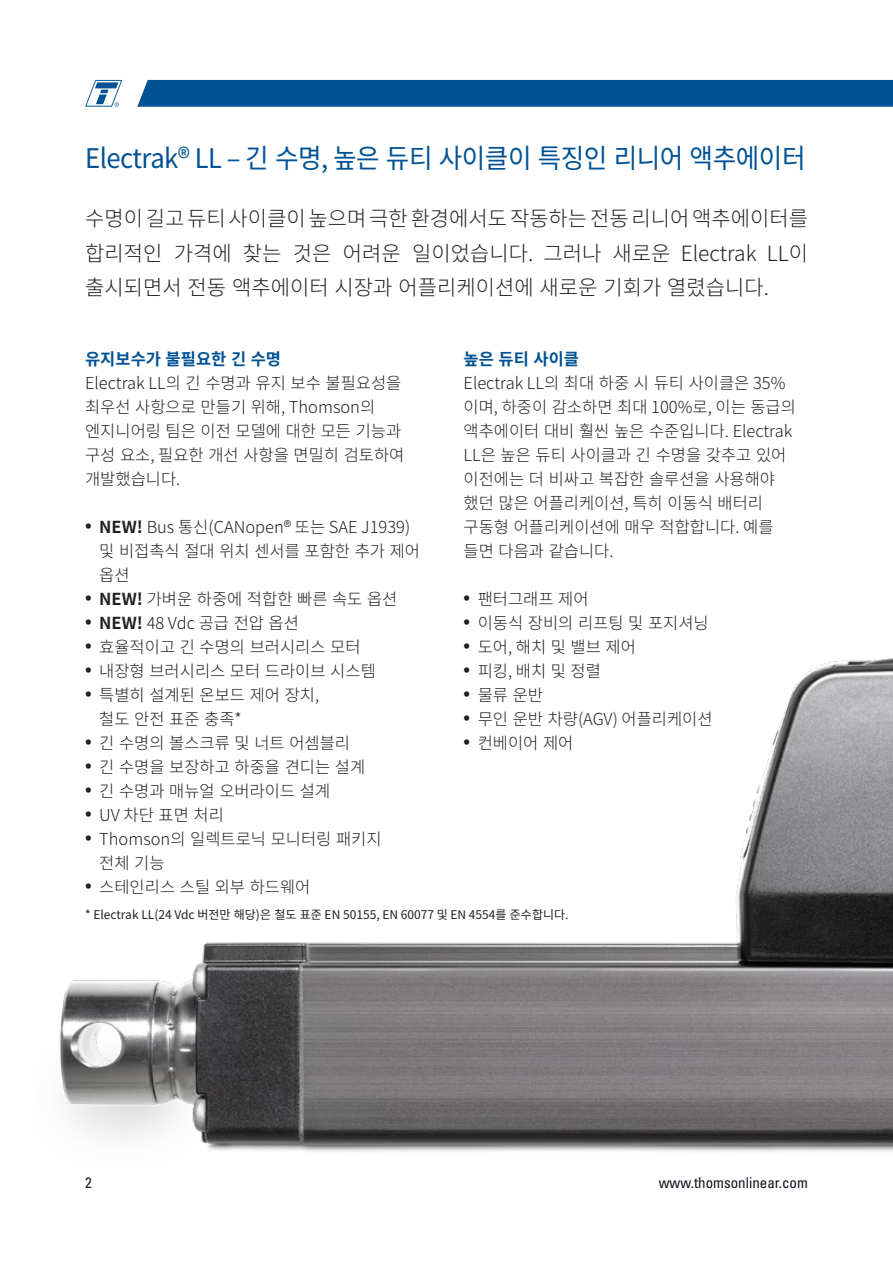
<style>
.page{position:relative;width:893px;height:1263px;background:#fff}
.page>*{position:absolute;margin:0;border:0;box-sizing:border-box;transform-origin:0 0}
.소제목{font:27px "Noto Sans CJ Kkr";letter-spacing:-.02em;color:#005294;scale:.95 1}
.내용{font:300 21px/34.5px "Noto Sans CJ Kkr";color:#231f20;text-align:justify}
.작은글씨{font:300 16.5px/24px "Noto Sans CJ Kkr";color:#231f20}
.작은글씨-2{font:700 16.5px "Noto Sans CJ Kkr";color:#005294}
.t1{font:condensed 15px "Univers LT Std";color:#0c131a}
.t2{font:condensed 15px "Univers LT Std";color:#231f20}
.본문_주석{font:12px "Noto Sans CJ Kkr";color:#231f20}
.s1{font-weight:900}
.s2{font-weight:700}
.s3{font-weight:700;color:#005294}
</style>
<div class="page">
<div style="left:137px;top:80px;width:756px;height:27px;background:#005294"></div>
<svg style="left:85px;top:80px;width:37px;height:27px"></svg>
<img style="left:59px;top:658px;width:834px;height:494px">
<p class="소제목" style="left:85px;top:143px;width:760px">Electrak® LL – 긴 수명, 높은 듀티 사이클이 특징인 리니어 액추에이터</p>
<p class="내용" style="left:85px;top:202px;width:724px">수명이 길고 듀티 사이클이 높으며 극한 환경에서도 작동하는 전동 리니어 액추에이터를 합리적인 가격에 찾는 것은 어려운 일이었습니다. 그러나 새로운 Electrak LL이 출시되면서 전동 액추에이터 시장과 어플리케이션에 새로운 기회가 열렸습니다.</p>
<p class="작은글씨-2" style="left:85px;top:349px;width:198px">유지보수가 불필요한 긴 수명</p>
<p class="작은글씨" style="left:85px;top:371px;width:321px">Electrak LL의 긴 수명과 유지 보수 불필요성을 최우선 사항으로 만들기 위해, Thomson의 엔지니어링 팀은 이전 모델에 대한 모든 기능과 구성 요소, 필요한 개선 사항을 면밀히 검토하여 개발했습니다.</p>
<p class="작은글씨" style="left:99px;top:515px;width:322px;text-indent:-14px"><span class="s1">•</span> <span class="s2">NEW!</span> Bus 통신(CANopen® 또는 SAE J1939) 및 비접촉식 절대 위치 센서를 포함한 추가 제어 옵션</p>
<p class="작은글씨" style="left:85px;top:587px;width:314px"><span class="s1">•</span> <span class="s2">NEW!</span> 가벼운 하중에 적합한 빠른 속도 옵션</p>
<p class="작은글씨" style="left:85px;top:611px;width:215px"><span class="s1">•</span> <span class="s2">NEW!</span> 48 Vdc 공급 전압 옵션</p>
<p class="작은글씨" style="left:85px;top:635px;width:277px"><span class="s1">•</span> 효율적이고 긴 수명의 브러시리스 모터</p>
<p class="작은글씨" style="left:85px;top:659px;width:292px"><span class="s1">•</span> 내장형 브러시리스 모터 드라이브 시스템</p>
<p class="작은글씨" style="left:99px;top:683px;width:221px;text-indent:-14px"><span class="s1">•</span> 특별히 설계된 온보드 제어 장치, 철도 안전 표준 충족*</p>
<p class="작은글씨" style="left:85px;top:731px;width:266px"><span class="s1">•</span> 긴 수명의 볼스크류 및 너트 어셈블리</p>
<p class="작은글씨" style="left:85px;top:755px;width:282px"><span class="s1">•</span> 긴 수명을 보장하고 하중을 견디는 설계</p>
<p class="작은글씨" style="left:85px;top:779px;width:247px"><span class="s1">•</span> 긴 수명과 매뉴얼 오버라이드 설계</p>
<p class="작은글씨" style="left:85px;top:803px;width:140px"><span class="s1">•</span> UV 차단 표면 처리</p>
<p class="작은글씨" style="left:99px;top:827px;width:284px;text-indent:-14px"><span class="s1">•</span> Thomson의 일렉트로닉 모니터링 패키지 전체 기능</p>
<p class="작은글씨" style="left:85px;top:875px;width:227px"><span class="s1">•</span> 스테인리스 스틸 외부 하드웨어</p>
<p class="본문_주석" style="left:85px;top:908px;width:485px">* Electrak LL(24 Vdc 버전만 해당)은 철도 표준 EN 50155, EN 60077 및 EN 4554를 준수합니다.</p>
<p class="작은글씨" style="left:464px;top:347px;width:334px"><span class="s3">높은 듀티 사이클<br></span>Electrak LL의 최대 하중 시 듀티 사이클은 35% 이며, 하중이 감소하면 최대 100%로, 이는 동급의 액추에이터 대비 훨씬 높은 수준입니다. Electrak<br>LL은 높은 듀티 사이클과 긴 수명을 갖추고 있어 이전에는 더 비싸고 복잡한 솔루션을 사용해야 했던 많은 어플리케이션, 특히 이동식 배터리 구동형 어플리케이션에 매우 적합합니다. 예를 들면 다음과 같습니다.</p>
<p class="작은글씨" style="left:464px;top:587px;width:127px"><span class="s1">•</span> 팬터그래프 제어</p>
<p class="작은글씨" style="left:464px;top:611px;width:247px"><span class="s1">•</span> 이동식 장비의 리프팅 및 포지셔닝</p>
<p class="작은글씨" style="left:464px;top:635px;width:174px"><span class="s1">•</span> 도어, 해치 및 밸브 제어</p>
<p class="작은글씨" style="left:464px;top:659px;width:139px"><span class="s1">•</span> 피킹, 배치 및 정렬</p>
<p class="작은글씨" style="left:464px;top:683px;width:81px"><span class="s1">•</span> 물류 운반</p>
<p class="작은글씨" style="left:464px;top:707px;width:251px"><span class="s1">•</span> 무인 운반 차량(AGV) 어플리케이션</p>
<p class="작은글씨" style="left:464px;top:731px;width:111px"><span class="s1">•</span> 컨베이어 제어</p>
<p class="t2" style="left:85px;top:1173px;width:8px">2</p>
<p class="t1" style="left:659px;top:1173px;width:151px">www.thomsonlinear.com</p>
</div>
